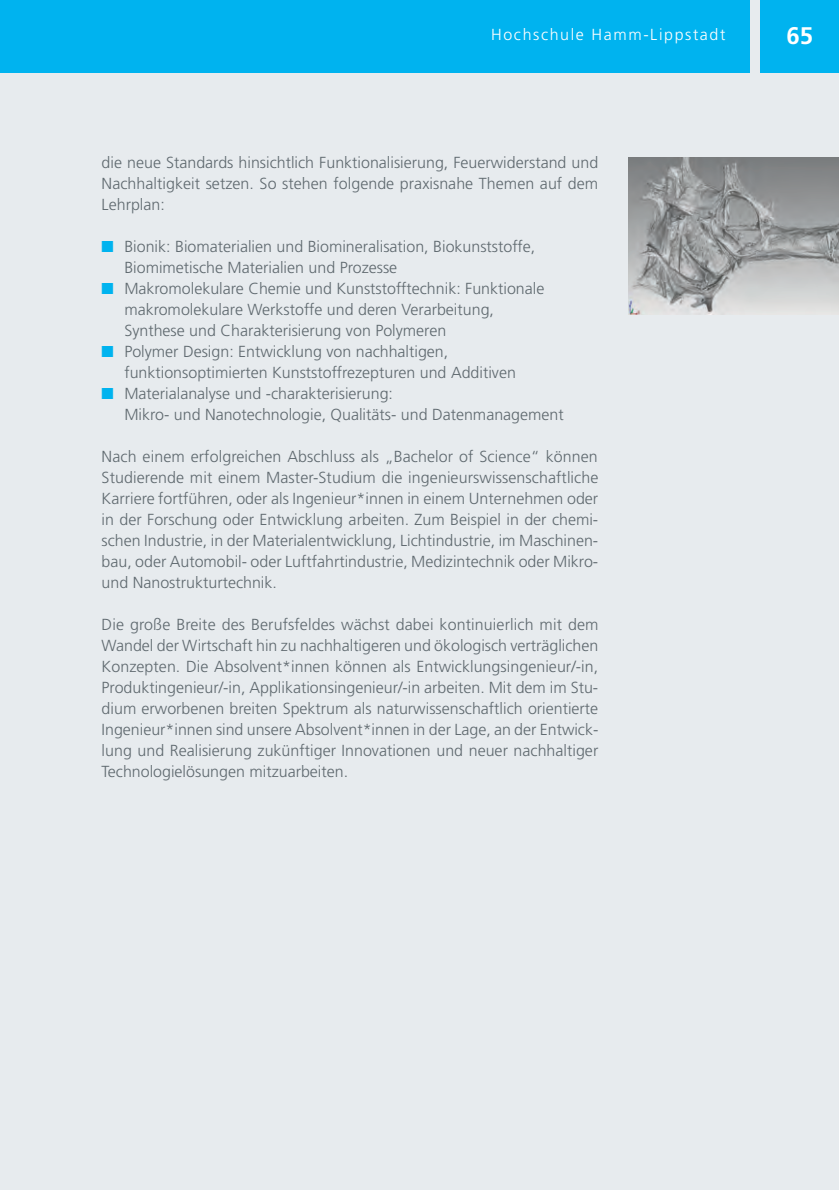
<style>
.page{position:relative;width:839px;height:1190px;background:#fff}
.page>*{position:absolute;margin:0;border:0;box-sizing:border-box;transform-origin:0 0}
.t1{font:700 24px "Frutiger LT Std";color:#fff}
.t2{font:300 16px/21px "Frutiger LT Std";color:#5f696f}
.t3{font:300 16px "Frutiger LT Std";letter-spacing:.1em;color:#fff}
.s1{color:#00b3ef}
</style>
<div class="page">
<div style="left:0;top:0;width:838px;height:1190px;background:#e7ebee"></div>
<div style="left:759px;top:0;width:79px;height:73px;background:#00b3ef"></div>
<div style="left:0;top:0;width:749px;height:73px;background:#00b3ef"></div>
<img style="left:628px;top:157px;width:210px;height:157px">
<p class="t3" style="left:491px;top:26px;width:235px">Hochschule Hamm-Lippstadt</p>
<h1 class="t1" style="left:786px;top:21px;width:28px">65</h1>
<p class="t3" style="left:674px;top:27px;width:52px">Kunde</p>
<p class="t2" style="left:102px;top:152px;width:498px;text-align:justify">die neue Standards hinsichtlich Funktionalisierung, Feuerwiderstand und Nachhaltigkeit setzen. So stehen folgende praxisnahe Themen auf dem Lehrplan:</p>
<p class="t2" style="left:124px;top:236px;width:412px;text-indent:-23px"><span class="s1">■</span> Bionik: Biomaterialien und Biomineralisation, Biokunststoffe,<br>Biomimetische Materialien und Prozesse</p>
<p class="t2" style="left:124px;top:278px;width:421px;text-indent:-23px"><span class="s1">■</span> Makromolekulare Chemie und Kunststofftechnik: Funktionale makromolekulare Werkstoffe und deren Verarbeitung,<br>Synthese und Charakterisierung von Polymeren</p>
<p class="t2" style="left:124px;top:341px;width:393px;text-indent:-23px"><span class="s1">■</span> Polymer Design: Entwicklung von nachhaltigen, funktionsoptimierten Kunststoffrezepturen und Additiven</p>
<p class="t2" style="left:124px;top:383px;width:440px;text-indent:-23px"><span class="s1">■</span> Materialanalyse und -charakterisierung:<br>Mikro- und Nanotechnologie, Qualitäts- und Datenmanagement</p>
<p class="t2" style="left:102px;top:446px;width:498px;text-align:justify">Nach einem erfolgreichen Abschluss als „Bachelor of Science“ können Studierende mit einem Master-Studium die ingenieurswissenschaftliche Karriere fortführen, oder als Ingenieur*innen in einem Unternehmen oder in der Forschung oder Entwicklung arbeiten. Zum Beispiel in der chemi&shy;schen Industrie, in der Materialentwicklung, Lichtindustrie, im Maschinen&shy;bau, oder Automobil- oder Luftfahrtindustrie, Medizintechnik oder Mikro&shy;und Nanostrukturtechnik.</p>
<p class="t2" style="left:102px;top:614px;width:498px;text-align:justify">Die große Breite des Berufsfeldes wächst dabei kontinuierlich mit dem Wandel der Wirtschaft hin zu nachhaltigeren und ökologisch verträglichen Konzepten. Die Absolvent*innen können als Entwicklungsingenieur/-in, Produktingenieur/-in, Applikationsingenieur/-in arbeiten. Mit dem im Stu&shy;dium erworbenen breiten Spektrum als naturwissenschaftlich orientierte Ingenieur*innen sind unsere Absolvent*innen in der Lage, an der Entwick&shy;lung und Realisierung zukünftiger Innovationen und neuer nachhaltiger Technologielösungen mitzuarbeiten.</p>
</div>
